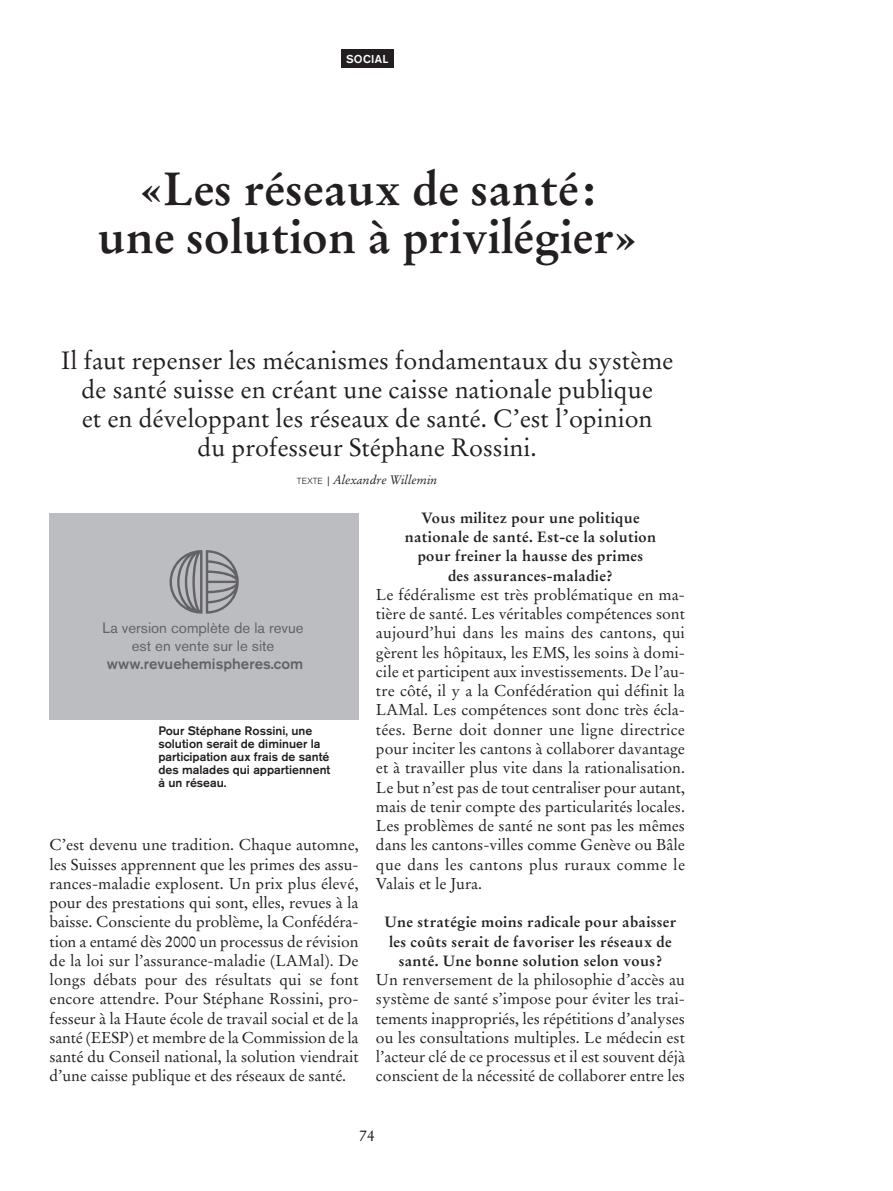
<style>
.page{position:relative;width:893px;height:1191px;background:#fff}
.page>*{position:absolute;margin:0;border:0;box-sizing:border-box;transform-origin:0 0}
.t1{font:700 46.38px/48.1px "Stempel Garamond";color:#231f20;text-align:center}
.t2{font:25.03px/28.9px "Stempel Garamond";color:#231f20;text-align:center}
.t3{font:15.75px/19.2px "Stempel Garamond";color:#231f20;text-align:justify}
.t4{font:15.05px/18px "Akzidenz Grotesk BE";color:#636366;text-align:center}
.t5{font:500 15.05px "Akzidenz Grotesk BE";color:#636366}
.t6{font:700 14.88px/19.2px "Stempel Garamond";letter-spacing:.02em;color:#231f20;text-align:center}
.t7{font:500 12.25px/13.1px "Akzidenz Grotesk BE";color:#231f20}
.t8{font:italic 12.25px "Stempel Garamond";color:#231f20}
.t9{font:500 11.38px "Akzidenz Grotesk BE";letter-spacing:.02em;color:#fff}
.s1{font-family:"Akzidenz Grotesk BE";font-weight:300;font-style:normal;font-size:8.75px}
.s2{font-style:normal}
</style>
<div class="page">
<div style="left:341px;top:50px;width:52px;height:18px;background:#231f20"></div>
<div style="left:50px;top:513px;width:309px;height:206px;background:#bcbdc0"></div>
<svg style="left:170px;top:550px;width:69px;height:63px"></svg>
<p class="t9" style="left:346px;top:55px;width:44px">SOCIAL</p>
<h1 class="t1" style="left:97px;top:165px;width:541px">«Les réseaux de santé: une solution à privilégier»</h1>
<h2 class="t2" style="left:61px;top:346px;width:614px">Il faut repenser les mécanismes fondamentaux du système de santé suisse en créant une caisse nationale publique<br>et en développant les réseaux de santé. C’est l’opinion<br>du professeur Stéphane Rossini.</h2>
<p class="t8" style="left:297px;top:472px;width:142px"><span class="s1">TEXTE</span> <span class="s2">|</span> Alexandre Willemin</p>
<p class="t4" style="left:103px;top:620px;width:203px">La version complète de la revue est en vente sur le site</p>
<p class="t5" style="left:107px;top:658px;width:198px">www.revuehem spheres com</p>
<p class="t7" style="left:158px;top:725px;width:173px">Pour Stéphane Rossini, une solution serait de diminuer la participation aux frais de santé des malades qui appartiennent à un réseau.</p>
<p class="t3" style="left:50px;top:835px;width:310px">C’est devenu une tradition. Chaque automne, les Suisses apprennent que les primes des assu&shy;rances-maladie explosent. Un prix plus élevé, pour des prestations qui sont, elles, revues à la baisse. Consciente du problème, la Confédéra&shy;tion a entamé dès 2000 un processus de révision de la loi sur l’assurance-maladie (LAMal). De longs débats pour des résultats qui se font encore attendre. Pour Stéphane Rossini, pro&shy;fesseur à la Haute école de travail social et de la santé (EESP) et membre de la Commission de la santé du Conseil national, la solution viendrait d’une caisse publique et des réseaux de santé.</p>
<p class="t6" style="left:405px;top:508px;width:253px">Vous militez pour une politique nationale de santé. Est-ce la solution pour freiner la hausse des primes<br>des assurances-maladie?</p>
<p class="t3" style="left:376px;top:585px;width:311px">Le fédéralisme est très problématique en ma&shy;tière de santé. Les véritables compétences sont aujourd’hui dans les mains des cantons, qui gèrent les hôpitaux, les EMS, les soins à domi&shy;cile et participent aux investissements. De l’au&shy;tre côté, il y a la Confédération qui définit la LAMal. Les compétences sont donc très écla&shy;tées. Berne doit donner une ligne directrice pour inciter les cantons à collaborer davantage et à travailler plus vite dans la rationalisation.<br>Le but n’est pas de tout centraliser pour autant, mais de tenir compte des particularités locales.<br>Les problèmes de santé ne sont pas les mêmes dans les cantons-villes comme Genève ou Bâle que dans les cantons plus ruraux comme le Valais et le Jura.</p>
<p class="t6" style="left:384px;top:912px;width:293px">Une stratégie moins radicale pour abaisser les coûts serait de favoriser les réseaux de santé. Une bonne solution selon vous?</p>
<p class="t3" style="left:376px;top:970px;width:310px">Un renversement de la philosophie d’accès au système de santé s’impose pour éviter les trai&shy;tements inappropriés, les répétitions d’analyses ou les consultations multiples. Le médecin est l’acteur clé de ce processus et il est souvent déjà conscient de la nécessité de collaborer entre les</p>
<p class="t3" style="left:359px;top:1126px;width:17px">74</p>
</div>
